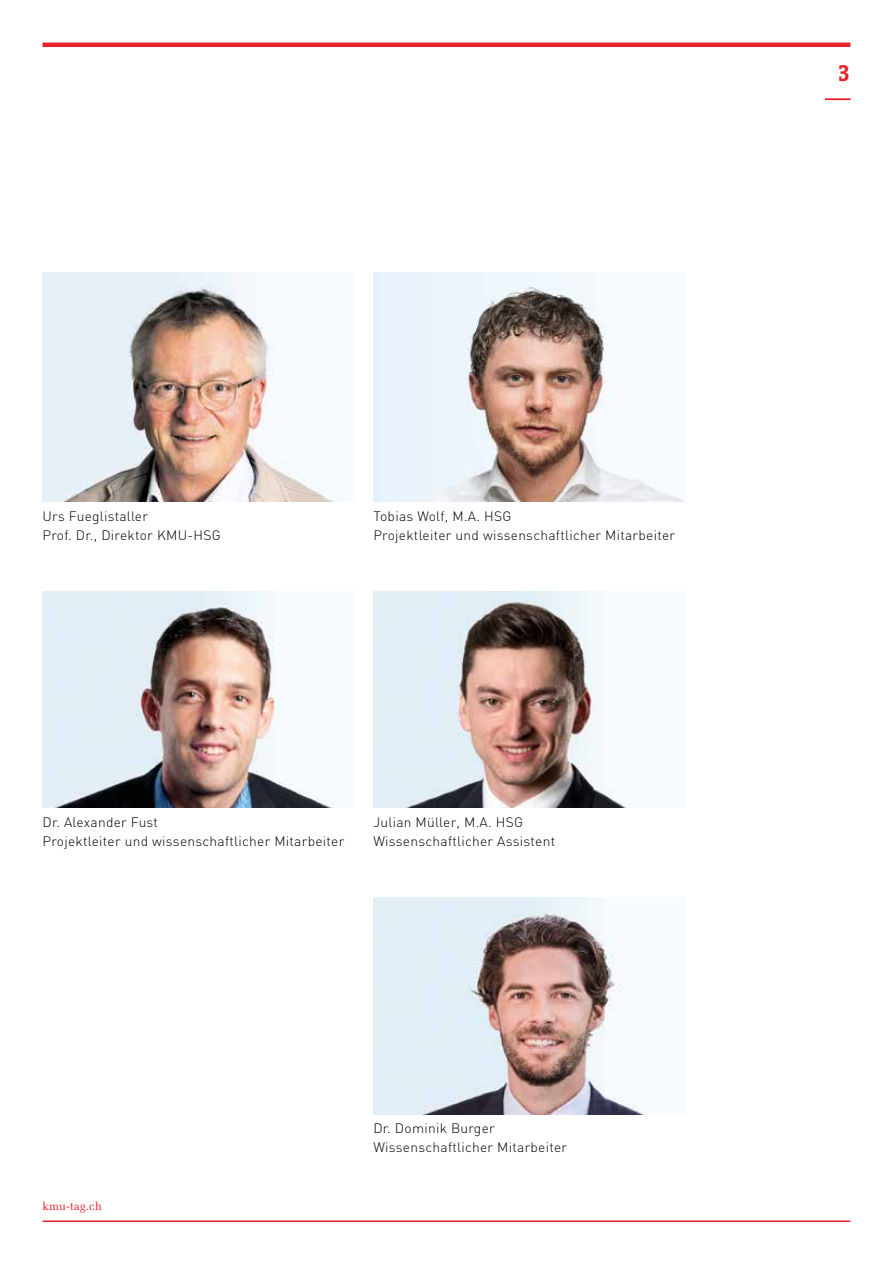
<style>
.page{position:relative;width:893px;height:1263px;background:#fff}
.page>*{position:absolute;margin:0;border:0;box-sizing:border-box;transform-origin:0 0}
.t1{font:700 22.5px "Fago Office Serif CE";color:#e52329}
.t2{font:300 13.5px/19.2px "DIN";letter-spacing:.02em;color:#000}
.t3{font:11.25px "Melior";letter-spacing:.02em;color:#e52329}
</style>
<div class="page">
<hr style="left:43px;top:43px;width:807px;height:4px;background:#e52329">
<svg style="left:825px;top:99px;width:25px;height:1px"></svg>
<hr style="left:43px;top:1220px;width:807px;height:2px;background:#e52329">
<img style="left:43px;top:272px;width:300px;height:230px">
<img style="left:43px;top:591px;width:301px;height:217px">
<img style="left:373px;top:897px;width:275px;height:217px">
<img style="left:373px;top:591px;width:258px;height:217px">
<img style="left:373px;top:272px;width:312px;height:230px">
<h1 class="t1" style="left:837px;top:59px;width:15px">3</h1>
<p class="t2" style="left:43px;top:506px;width:180px">Urs Fueglistaller<br>Prof. Dr., Direktor KMU-HSG</p>
<p class="t2" style="left:373px;top:506px;width:303px">Tobias Wolf, M.A. HSG<br>Projektleiter und wissenschaftlicher Mitarbeiter</p>
<p class="t2" style="left:43px;top:812px;width:303px">Dr. Alexander Fust<br>Projektleiter und wissenschaftlicher Mitarbeiter</p>
<p class="t2" style="left:373px;top:812px;width:183px">Julian Müller, M.A. HSG<br>Wissenschaftlicher Assistent</p>
<p class="t3" style="left:43px;top:1199px;width:61px">kmu-tag.ch</p>
<p class="t2" style="left:373px;top:1118px;width:195px">Dr. Dominik Burger<br>Wissenschaftlicher Mitarbeiter</p>
</div>
